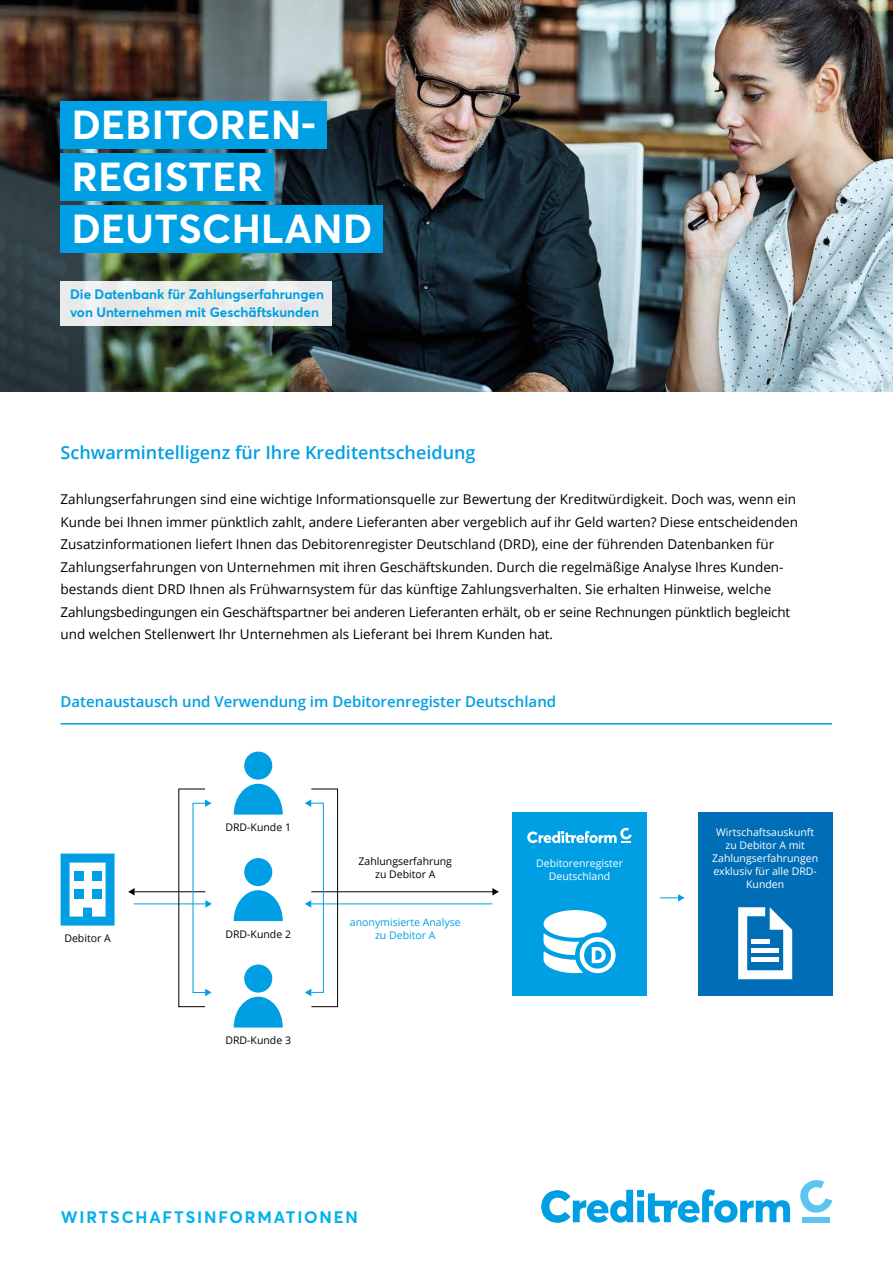
<style>
.page{position:relative;width:893px;height:1263px;background:#fff}
.page>*{position:absolute;margin:0;border:0;box-sizing:border-box;transform-origin:0 0}
.t1{font:700 40.05px/52.1px "Averta Std PE";letter-spacing:.01em;color:#fff}
.t2{font:600 18px "Open Sans";color:#009fe3}
.t3{font:700 16.5px "Averta Std PE";letter-spacing:.11em;color:#00b1eb}
.t4{font:600 15px "Open Sans";color:#009fe3}
.t5{font:13.5px/22.5px "Open Sans";color:#000}
.t6{font:700 13.5px/18px "Averta Std PE";color:#009fe3}
.t7{font:10.5px/13px "Open Sans";color:#fff;text-align:center}
.t8{font:10.5px/13px "Open Sans";color:#000;text-align:center}
.t9{font:10.5px/13px "Open Sans";color:#009fe3;text-align:center}
</style>
<div class="page">
<img style="left:0;top:0;width:893px;height:392px">
<hr style="left:61px;top:723px;width:771px;height:1px;background:#009fe3">
<svg style="left:800px;top:1180px;width:32px;height:33px"></svg>
<div style="left:802px;top:1217px;width:28px;height:5px;background:#5bc5f2"></div>
<svg style="left:541px;top:1189px;width:249px;height:33px"></svg>
<div style="left:61px;top:281px;width:271px;height:44px;background:#e9ebe9"></div>
<div style="left:61px;top:101px;width:266px;height:47px;background:#009fe3"></div>
<div style="left:61px;top:153px;width:213px;height:47px;background:#009fe3"></div>
<div style="left:61px;top:205px;width:322px;height:47px;background:#009fe3"></div>
<div style="left:698px;top:812px;width:134px;height:183px;background:#006eb7"></div>
<div style="left:512px;top:812px;width:135px;height:183px;background:#009fe3"></div>
<hr style="left:135px;top:891px;width:70px;height:1px;background:#000">
<svg style="left:128px;top:888px;width:7px;height:7px"></svg>
<hr style="left:134px;top:903px;width:74px;height:1px;background:#009fe3">
<svg style="left:206px;top:900px;width:6px;height:8px"></svg>
<svg style="left:61px;top:853px;width:54px;height:72px"></svg>
<svg style="left:234px;top:784px;width:49px;height:30px"></svg>
<div style="left:244px;top:751px;width:28px;height:29px;background:#009fe3;border-radius:50%"></div>
<svg style="left:234px;top:890px;width:49px;height:31px"></svg>
<div style="left:244px;top:858px;width:28px;height:28px;background:#009fe3;border-radius:50%"></div>
<svg style="left:234px;top:997px;width:49px;height:30px"></svg>
<div style="left:244px;top:964px;width:28px;height:28px;background:#009fe3;border-radius:50%"></div>
<svg style="left:544px;top:910px;width:72px;height:63px"></svg>
<hr style="left:311px;top:891px;width:182px;height:1px;background:#000">
<svg style="left:492px;top:888px;width:7px;height:7px"></svg>
<hr style="left:308px;top:903px;width:184px;height:1px;background:#009fe3">
<svg style="left:305px;top:900px;width:6px;height:8px"></svg>
<svg style="left:660px;top:894px;width:24px;height:7px"></svg>
<div style="left:311px;top:789px;width:27px;height:218px;border:1px solid #000"></div>
<svg style="left:305px;top:799px;width:6px;height:8px"></svg>
<svg style="left:305px;top:989px;width:6px;height:7px"></svg>
<div style="left:311px;top:803px;width:13px;height:190px;border:1px solid #009fe3"></div>
<svg style="left:205px;top:989px;width:7px;height:7px"></svg>
<svg style="left:205px;top:799px;width:7px;height:8px"></svg>
<svg style="left:738px;top:907px;width:54px;height:72px"></svg>
<hr style="left:752px;top:948px;width:27px;height:4px;background:#fff">
<hr style="left:752px;top:957px;width:27px;height:4px;background:#fff">
<hr style="left:752px;top:939px;width:18px;height:4px;background:#fff">
<svg style="left:527px;top:828px;width:105px;height:15px"></svg>
<h1 class="t1" style="left:72px;top:97px;width:302px">DEBITOREN-<br>REGISTER<br>DEUTSCHLAND</h1>
<p class="t6" style="left:70px;top:284px;width:255px">Die Datenbank für Zahlungserfahrungen von Unternehmen mit Geschäftskunden</p>
<h2 class="t2" style="left:61px;top:440px;width:416px">Schwarmintelligenz für Ihre Kreditentscheidung</h2>
<p class="t5" style="left:61px;top:488px;width:739px">Zahlungserfahrungen sind eine wichtige Informationsquelle zur Bewertung der Kreditwürdigkeit. Doch was, wenn ein Kunde bei Ihnen immer pünktlich zahlt, andere Lieferanten aber vergeblich auf ihr Geld warten? Diese entscheidenden Zusatzinformationen liefert Ihnen das Debitorenregister Deutschland (DRD), eine der führenden Datenbanken für Zahlungserfahrungen von Unternehmen mit ihren Geschäftskunden. Durch die regelmäßige Analyse Ihres Kunden&shy;bestands dient DRD Ihnen als Frühwarnsystem für das künftige Zahlungsverhalten. Sie erhalten Hinweise, welche Zahlungsbedingungen ein Geschäftspartner bei anderen Lieferanten erhält, ob er seine Rechnungen pünktlich begleicht und welchen Stellenwert Ihr Unternehmen als Lieferant bei Ihrem Kunden hat.</p>
<p class="t4" style="left:61px;top:691px;width:497px">Datenaustausch und Verwendung im Debitorenregister Deutschland</p>
<p class="t8" style="left:64px;top:931px;width:48px">Debitor A</p>
<p class="t8" style="left:225px;top:820px;width:67px">DRD-Kunde 1</p>
<p class="t8" style="left:358px;top:854px;width:95px">Zahlungserfahrung zu Debitor A</p>
<p class="t8" style="left:225px;top:927px;width:67px">DRD-Kunde 2</p>
<p class="t9" style="left:350px;top:915px;width:112px">anonymisierte Analyse zu Debitor A</p>
<p class="t8" style="left:225px;top:1033px;width:67px">DRD-Kunde 3</p>
<p class="t3" style="left:61px;top:1205px;width:299px">WIRTSCHAFTSINFORMATIONEN</p>
<p class="t7" style="left:536px;top:856px;width:88px">Debitorenregister<br>Deutschland</p>
<p class="t7" style="left:712px;top:825px;width:107px">Wirtschaftsauskunft zu Debitor A mit<br>Zahlungserfahrungen exklusiv für alle DRD-<br>Kunden</p>
</div>
